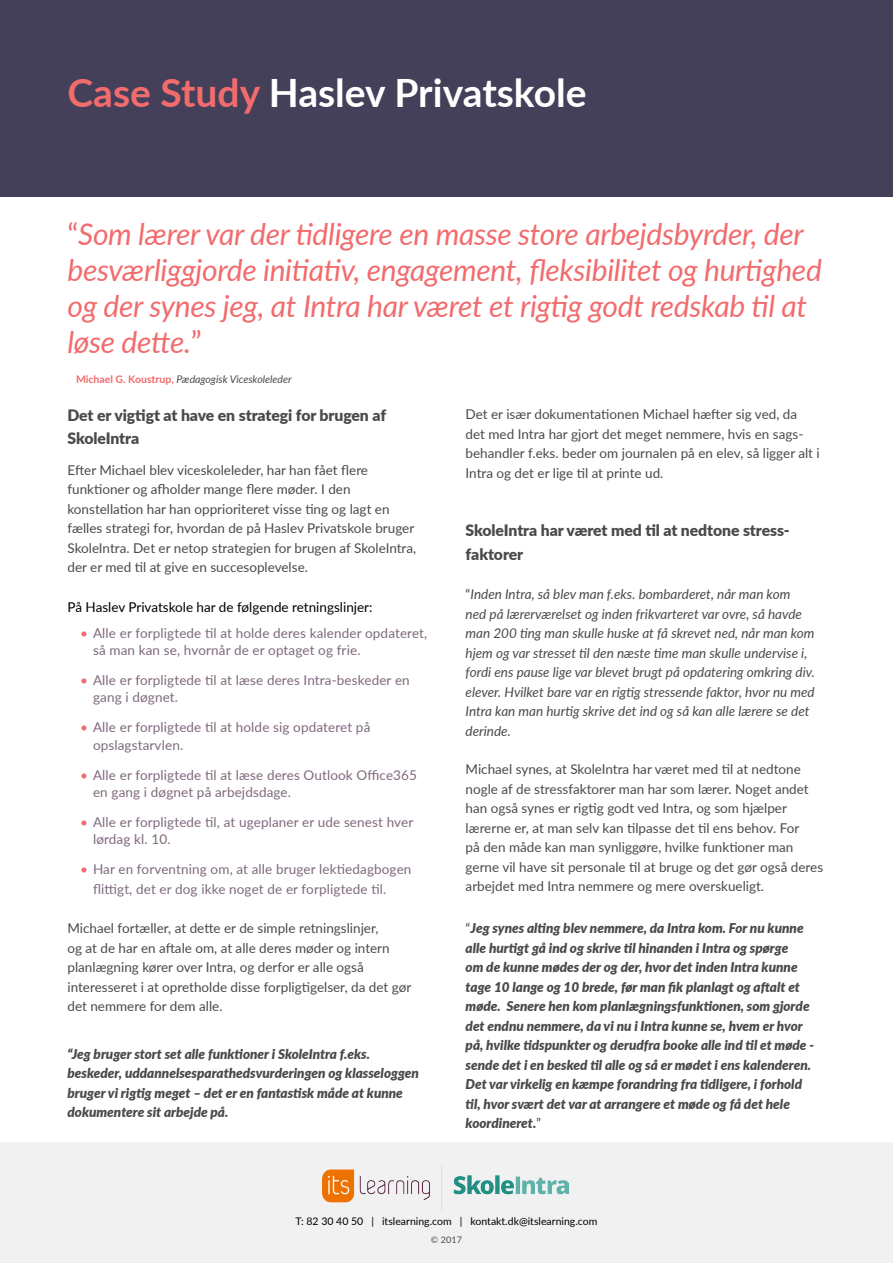
<style>
.page{position:relative;width:893px;height:1263px;background:#fff}
.page>*{position:absolute;margin:0;border:0;box-sizing:border-box;transform-origin:0 0}
.t1{font:700 39px "Lato";color:#fff}
.t2{font:italic 30px/36px "Lato";letter-spacing:-.01em;color:#f26b6d}
.t3{font:900 15.75px/22.5px "Lato";letter-spacing:-.005em;color:#4a4a4b}
.t4{font:13.5px/19.5px "Lato";color:#4a4a4b}
.t5{font:italic 900 13.5px/19.5px "Lato";color:#4a4a4b}
.t6{font:13.5px/17.2px "Lato";letter-spacing:.01em;color:#7e697d}
.t7{font:italic 13.5px/19.5px "Lato";color:#4a4a4b}
.t8{font:13.5px "Lato";color:#000}
.t9{font:10.5px "Lato";color:#000}
.t10{font:italic 10.5px "Lato";color:#4a4a4b}
.t11{font:9px "Lato";color:#4a4a4b}
.s1{color:#f26b6d}
.s2{font-style:normal}
.s3{font-weight:700;font-style:normal;color:#f26b6d}
.s4{font-weight:400;font-style:normal}
</style>
<div class="page">
<div style="left:0;top:1142px;width:893px;height:121px;background:#f1f1f2"></div>
<div style="left:0;top:0;width:893px;height:196px;background:#45405a"></div>
<img style="left:323px;top:1164px;width:245px;height:46px">
<h1 class="t1" style="left:68px;top:64px;width:521px"><span class="s1">Case Study</span> Haslev Privatskole</h1>
<h2 class="t2" style="left:68px;top:215px;width:756px"><span class="s2">“</span>Som lærer var der tidligere en masse store arbejdsbyrder, der besværliggjorde initiativ, engagement, fleksibilitet og hurtighed og der synes jeg, at Intra har været et rigtig godt redskab til at løse dette.<span class="s2">”</span></h2>
<p class="t10" style="left:76px;top:372px;width:217px"><span class="s3">Michael G. Koustrup,</span> Pædagogisk Viceskoleleder</p>
<p class="t3" style="left:68px;top:404px;width:320px">Det er vigtigt at have en strategi for brugen af<br>SkoleIntra</p>
<p class="t4" style="left:68px;top:459px;width:350px">Efter Michael blev viceskoleleder, har han fået flere funktioner og afholder mange flere møder. I den konstellation har han opprioriteret visse ting og lagt en fælles strategi for, hvordan de på Haslev Privatskole bruger SkoleIntra. Det er netop strategien for brugen af SkoleIntra, der er med til at give en succesoplevelse.</p>
<p class="t8" style="left:68px;top:597px;width:307px">På Haslev Privatskole har de følgende retningslinjer:</p>
<p class="t6" style="left:93px;top:624px;width:336px;text-indent:-13px"><span class="s1">•</span> Alle er forpligtede til at holde deres kalender opdateret, så man kan se, hvornår de er optaget og frie.</p>
<p class="t6" style="left:93px;top:671px;width:318px;text-indent:-13px"><span class="s1">•</span> Alle er forpligtede til at læse deres Intra-beskeder en gang i døgnet.</p>
<p class="t6" style="left:93px;top:718px;width:279px;text-indent:-13px"><span class="s1">•</span> Alle er forpligtede til at holde sig opdateret på opslagstarvlen.</p>
<p class="t6" style="left:93px;top:765px;width:325px;text-indent:-13px"><span class="s1">•</span> Alle er forpligtede til at læse deres Outlook Office365 en gang i døgnet på arbejdsdage.</p>
<p class="t6" style="left:93px;top:813px;width:322px;text-indent:-13px"><span class="s1">•</span> Alle er forpligtede til, at ugeplaner er ude senest hver lørdag kl. 10.</p>
<p class="t6" style="left:93px;top:859px;width:320px;line-height:19.5px;text-indent:-13px"><span class="s1">•</span> Har en forventning om, at alle bruger lektiedagbogen flittigt, det er dog ikke noget de er forpligtede til.</p>
<p class="t4" style="left:68px;top:918px;width:345px">Michael fortæller, at dette er de simple retningslinjer,<br>og at de har en aftale om, at alle deres møder og intern planlægning kører over Intra, og derfor er alle også interesseret i at opretholde disse forpligtigelser, da det gør det nemmere for dem alle.</p>
<p class="t5" style="left:68px;top:1044px;width:353px">“Jeg bruger stort set alle funktioner i SkoleIntra f.eks. beskeder, uddannelsesparathedsvurderingen og klasseloggen bruger vi rigtig meget – det er en fantastisk måde at kunne dokumentere sit arbejde på.</p>
<p class="t4" style="left:466px;top:404px;width:356px">Det er især dokumentationen Michael hæfter sig ved, da det med Intra har gjort det meget nemmere, hvis en sags&shy;behandler f.eks. beder om journalen på en elev, så ligger alt i Intra og det er lige til at printe ud.</p>
<p class="t3" style="left:466px;top:517px;width:326px;line-height:24px">SkoleIntra har været med til at nedtone stress&shy;faktorer</p>
<p class="t7" style="left:466px;top:584px;width:351px"><span class="s2">“</span>Inden Intra, så blev man f.eks. bombarderet, når man kom<br>ned på lærerværelset og inden frikvarteret var ovre, så havde man 200 ting man skulle huske at få skrevet ned, når man kom hjem og var stresset til den næste time man skulle undervise i, fordi ens pause lige var blevet brugt på opdatering omkring div. elever. Hvilket bare var en rigtig stressende faktor, hvor nu med Intra kan man hurtig skrive det ind og så kan alle lærere se det derinde.</p>
<p class="t4" style="left:466px;top:759px;width:359px">Michael synes, at SkoleIntra har været med til at nedtone nogle af de stressfaktorer man har som lærer. Noget andet han også synes er rigtig godt ved Intra, og som hjælper lærerne er, at man selv kan tilpasse det til ens behov. For<br>på den måde kan man synliggøre, hvilke funktioner man gerne vil have sit personale til at bruge og det gør også deres arbejdet med Intra nemmere og mere overskueligt.</p>
<p class="t5" style="left:466px;top:918px;width:350px"><span class="s4">“</span>Jeg synes alting blev nemmere, da Intra kom. For nu kunne alle hurtigt gå ind og skrive til hinanden i Intra og spørge<br>om de kunne mødes der og der, hvor det inden Intra kunne tage 10 lange og 10 brede, før man fik planlagt og aftalt et møde. Senere hen kom planlægningsfunktionen, som gjorde det endnu nemmere, da vi nu i Intra kunne se, hvem er hvor på, hvilke tidspunkter og derudfra booke alle ind til et møde - sende det i en besked til alle og så er mødet i ens kalenderen.<br>Det var virkelig en kæmpe forandring fra tidligere, i forhold til, hvor svært det var at arrangere et møde og få det hele koordineret.<span class="s4">”</span></p>
<p class="t9" style="left:296px;top:1213px;width:303px">T: 82 30 40 50 | itslearning.com | kontakt.dk@itslearning.com</p>
<p class="t11" style="left:431px;top:1233px;width:33px">© 2017</p>
</div>
